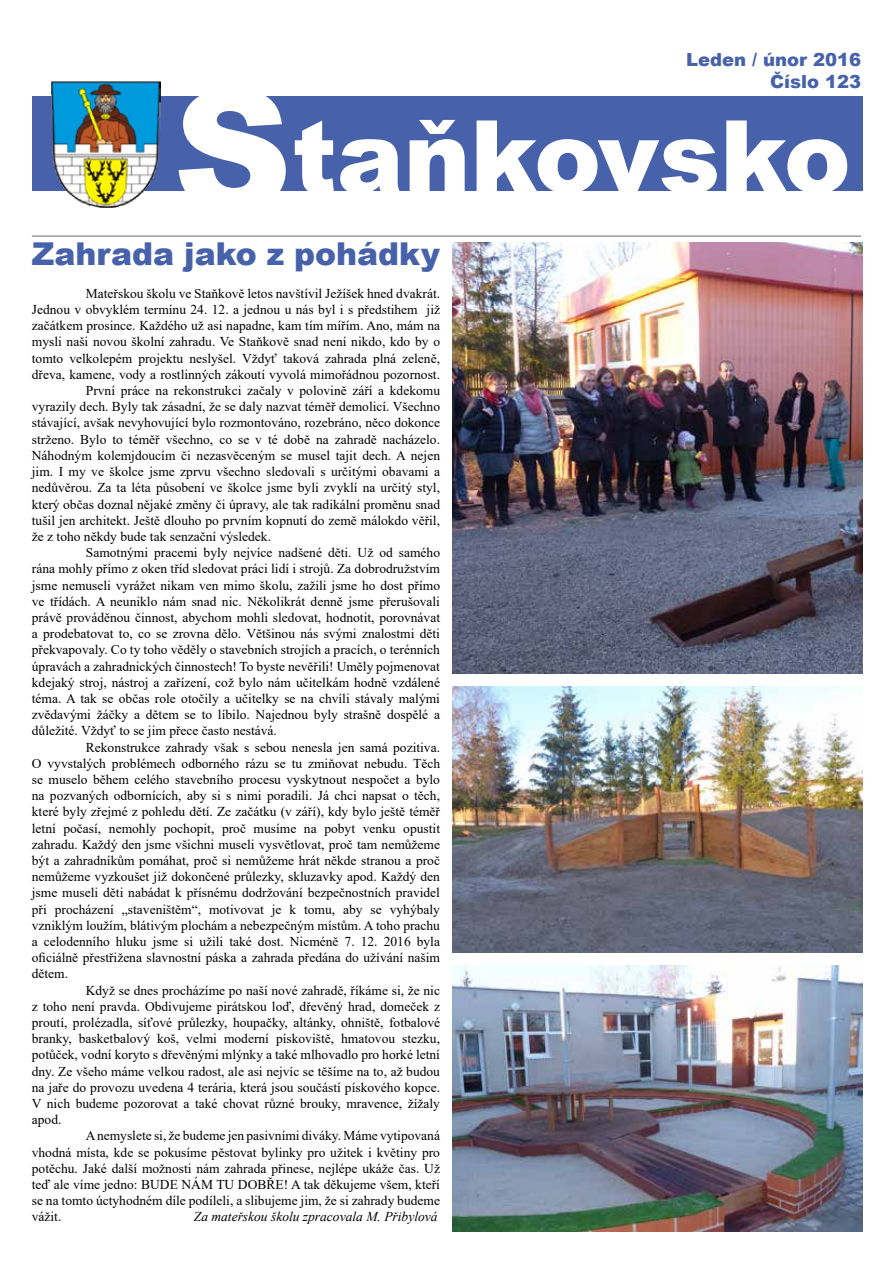
<style>
.page{position:relative;width:893px;height:1263px;background:#fff}
.page>*{position:absolute;margin:0;border:0;box-sizing:border-box;transform-origin:0 0}
.t1{font:900 31.5px "Arial";color:#4762ab}
.t2{font:900 18px/21.6px "Arial";color:#4762ab;text-align:right}
.t3{font:13.5px "Times New Roman";color:#000}
.t4{font:italic 13.5px "Times New Roman";color:#000}
</style>
<div class="page">
<div style="left:32px;top:97px;width:830px;height:94px;background:#4762ab"></div>
<svg style="left:179px;top:96px;width:668px;height:95px"></svg>
<hr style="left:32px;top:235px;width:829px;height:2px;background:#9c9d9f">
<img style="left:50px;top:81px;width:111px;height:127px">
<img style="left:453px;top:243px;width:409px;height:431px">
<img style="left:453px;top:965px;width:409px;height:267px">
<img style="left:453px;top:686px;width:409px;height:266px">
<h1 class="t1" style="left:32px;top:231px;width:410px">Zahrada jako z pohádky</h1>
<p class="t3" style="left:86px;top:284px;width:356px">Mateřskou školu ve Staňkově letos navštívil Ježíšek hned dvakrát.</p>
<p class="t3" style="left:32px;top:300px;width:410px">Jednou v obvyklém termínu 24. 12. a jednou u nás byl i s předstihem již</p>
<p class="t3" style="left:32px;top:316px;width:410px">začátkem prosince. Každého už asi napadne, kam tím mířím. Ano, mám na</p>
<p class="t3" style="left:32px;top:332px;width:410px">mysli naši novou školní zahradu. Ve Staňkově snad není nikdo, kdo by o</p>
<p class="t3" style="left:32px;top:349px;width:410px">tomto velkolepém projektu neslyšel. Vždyť taková zahrada plná zeleně,</p>
<p class="t3" style="left:32px;top:365px;width:410px">dřeva, kamene, vody a rostlinných zákoutí vyvolá mimořádnou pozornost.</p>
<p class="t3" style="left:86px;top:381px;width:356px">První práce na rekonstrukci začaly v polovině září a kdekomu</p>
<p class="t3" style="left:32px;top:397px;width:410px">vyrazily dech. Byly tak zásadní, že se daly nazvat téměř demolicí. Všechno</p>
<p class="t3" style="left:32px;top:413px;width:410px">stávající, avšak nevyhovující bylo rozmontováno, rozebráno, něco dokonce</p>
<p class="t3" style="left:32px;top:430px;width:410px">strženo. Bylo to téměř všechno, co se v té době na zahradě nacházelo.</p>
<p class="t3" style="left:32px;top:446px;width:410px">Náhodným kolemjdoucím či nezasvěceným se musel tajit dech. A nejen</p>
<p class="t3" style="left:32px;top:462px;width:410px">jim. I my ve školce jsme zprvu všechno sledovali s určitými obavami a</p>
<p class="t3" style="left:32px;top:478px;width:410px">nedůvěrou. Za ta léta působení ve školce jsme byli zvyklí na určitý styl,</p>
<p class="t3" style="left:32px;top:494px;width:410px">který občas doznal nějaké změny či úpravy, ale tak radikální proměnu snad</p>
<p class="t3" style="left:32px;top:511px;width:410px">tušil jen architekt. Ještě dlouho po prvním kopnutí do země málokdo věřil,</p>
<p class="t3" style="left:32px;top:527px;width:241px">že z toho někdy bude tak senzační výsledek.</p>
<p class="t3" style="left:86px;top:543px;width:356px">Samotnými pracemi byly nejvíce nadšené děti. Už od samého</p>
<p class="t3" style="left:32px;top:559px;width:410px">rána mohly přímo z oken tříd sledovat práci lidí i strojů. Za dobrodružstvím</p>
<p class="t3" style="left:32px;top:575px;width:410px">jsme nemuseli vyrážet nikam ven mimo školu, zažili jsme ho dost přímo</p>
<p class="t3" style="left:32px;top:592px;width:410px">ve třídách. A neuniklo nám snad nic. Několikrát denně jsme přerušovali</p>
<p class="t3" style="left:32px;top:608px;width:410px">právě prováděnou činnost, abychom mohli sledovat, hodnotit, porovnávat</p>
<p class="t3" style="left:32px;top:624px;width:410px">a prodebatovat to, co se zrovna dělo. Většinou nás svými znalostmi děti</p>
<p class="t3" style="left:32px;top:640px;width:410px">překvapovaly. Co ty toho věděly o stavebních strojích a pracích, o terénních</p>
<p class="t3" style="left:32px;top:656px;width:410px">úpravách a zahradnických činnostech! To byste nevěřili! Uměly pojmenovat</p>
<p class="t3" style="left:32px;top:673px;width:410px">kdejaký stroj, nástroj a zařízení, což bylo nám učitelkám hodně vzdálené</p>
<p class="t3" style="left:32px;top:689px;width:410px">téma. A tak se občas role otočily a učitelky se na chvíli stávaly malými</p>
<p class="t3" style="left:32px;top:705px;width:410px">zvědavými žáčky a dětem se to líbilo. Najednou byly strašně dospělé a</p>
<p class="t3" style="left:32px;top:721px;width:247px">důležité. Vždyť to se jim přece často nestává.</p>
<p class="t3" style="left:86px;top:737px;width:356px">Rekonstrukce zahrady však s sebou nenesla jen samá pozitiva.</p>
<p class="t3" style="left:32px;top:754px;width:410px">O vyvstalých problémech odborného rázu se tu zmiňovat nebudu. Těch</p>
<p class="t3" style="left:32px;top:770px;width:410px">se muselo během celého stavebního procesu vyskytnout nespočet a bylo</p>
<p class="t3" style="left:32px;top:786px;width:410px">na pozvaných odbornících, aby si s nimi poradili. Já chci napsat o těch,</p>
<p class="t3" style="left:32px;top:802px;width:410px">které byly zřejmé z pohledu dětí. Ze začátku (v září), kdy bylo ještě téměř</p>
<p class="t3" style="left:32px;top:818px;width:410px">letní počasí, nemohly pochopit, proč musíme na pobyt venku opustit</p>
<p class="t3" style="left:32px;top:835px;width:410px">zahradu. Každý den jsme všichni museli vysvětlovat, proč tam nemůžeme</p>
<p class="t3" style="left:32px;top:851px;width:410px">být a zahradníkům pomáhat, proč si nemůžeme hrát někde stranou a proč</p>
<p class="t3" style="left:32px;top:867px;width:410px">nemůžeme vyzkoušet již dokončené průlezky, skluzavky apod. Každý den</p>
<p class="t3" style="left:32px;top:883px;width:410px">jsme museli děti nabádat k přísnému dodržování bezpečnostních pravidel</p>
<p class="t3" style="left:32px;top:899px;width:410px">při procházení „staveništěm“, motivovat je k tomu, aby se vyhýbaly</p>
<p class="t3" style="left:32px;top:916px;width:410px">vzniklým loužím, blátivým plochám a nebezpečným místům. A toho prachu</p>
<p class="t3" style="left:32px;top:932px;width:410px">a celodenního hluku jsme si užili také dost. Nicméně 7. 12. 2016 byla</p>
<p class="t3" style="left:32px;top:948px;width:410px">oficiálně přestřižena slavnostní páska a zahrada předána do užívání našim</p>
<p class="t3" style="left:32px;top:964px;width:38px">dětem.</p>
<p class="t3" style="left:86px;top:980px;width:356px">Když se dnes procházíme po naší nové zahradě, říkáme si, že nic</p>
<p class="t3" style="left:32px;top:997px;width:410px">z toho není pravda. Obdivujeme pirátskou loď, dřevěný hrad, domeček z</p>
<p class="t3" style="left:32px;top:1013px;width:410px">proutí, prolézadla, síťové průlezky, houpačky, altánky, ohniště, fotbalové</p>
<p class="t3" style="left:32px;top:1029px;width:410px">branky, basketbalový koš, velmi moderní pískoviště, hmatovou stezku,</p>
<p class="t3" style="left:32px;top:1045px;width:410px">potůček, vodní koryto s dřevěnými mlýnky a také mlhovadlo pro horké letní</p>
<p class="t3" style="left:32px;top:1061px;width:410px">dny. Ze všeho máme velkou radost, ale asi nejvíc se těšíme na to, až budou</p>
<p class="t3" style="left:32px;top:1078px;width:410px">na jaře do provozu uvedena 4 terária, která jsou součástí pískového kopce.</p>
<p class="t3" style="left:32px;top:1094px;width:410px">V nich budeme pozorovat a také chovat různé brouky, mravence, žížaly</p>
<p class="t3" style="left:32px;top:1110px;width:31px">apod.</p>
<p class="t3" style="left:86px;top:1126px;width:356px">Anemyslete si, že budeme jen pasivními diváky. Máme vytipovaná</p>
<p class="t3" style="left:32px;top:1142px;width:410px">vhodná místa, kde se pokusíme pěstovat bylinky pro užitek i květiny pro</p>
<p class="t3" style="left:32px;top:1159px;width:410px">potěchu. Jaké další možnosti nám zahrada přinese, nejlépe ukáže čas. Už</p>
<p class="t3" style="left:32px;top:1175px;width:410px">teď ale víme jedno: BUDE NÁM TU DOBŘE! A tak děkujeme všem, kteří</p>
<p class="t3" style="left:32px;top:1191px;width:410px">se na tomto úctyhodném díle podíleli, a slibujeme jim, že si zahrady budeme</p>
<p class="t3" style="left:32px;top:1207px;width:31px">vážit.</p>
<p class="t4" style="left:194px;top:1207px;width:245px">Za mateřskou školu zpracovala M. Přibylová</p>
<h2 class="t2" style="left:686px;top:48px;width:177px">Leden / únor 2016<br>Číslo 123</h2>
</div>
